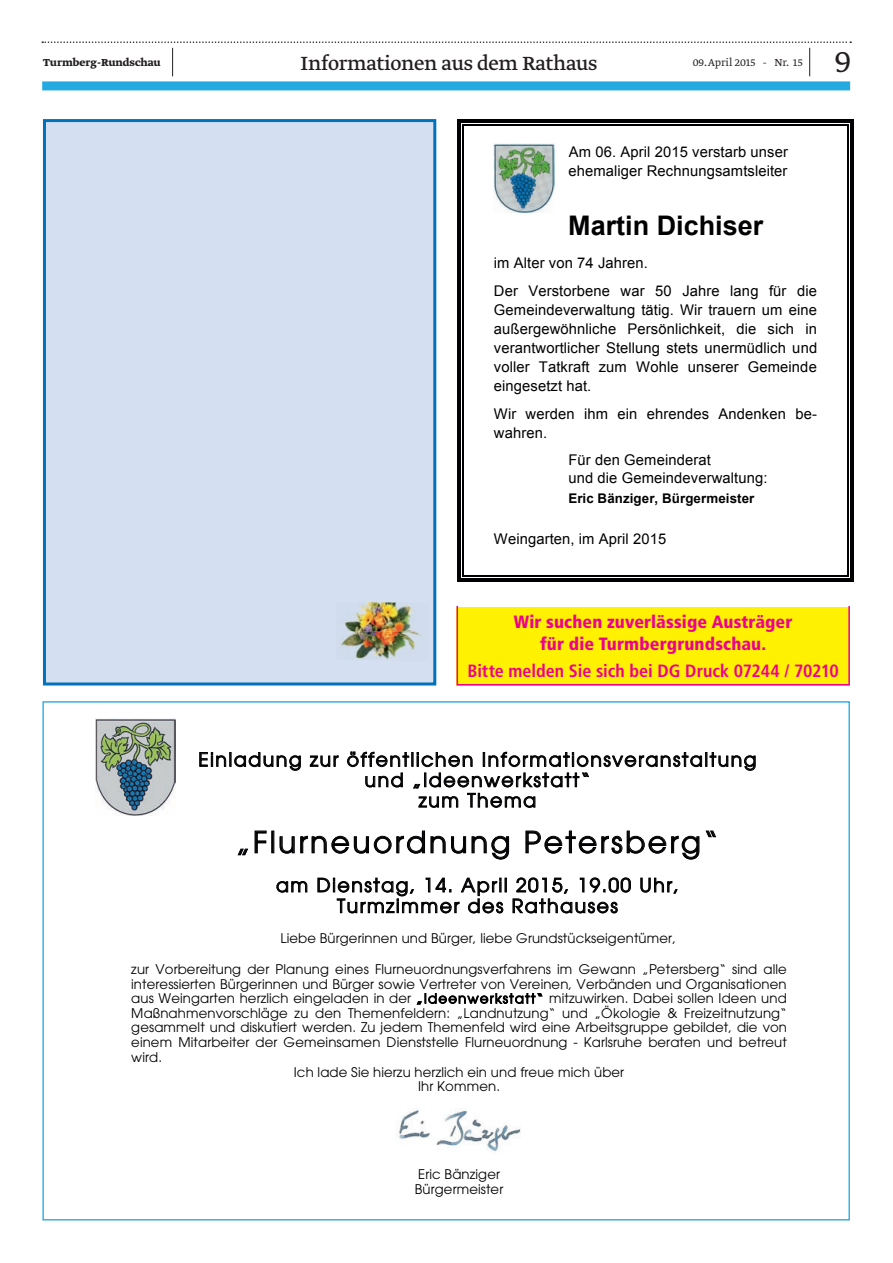
<style>
.page{position:relative;width:893px;height:1263px;background:#fff}
.page>*{position:absolute;margin:0;border:0;box-sizing:border-box;transform-origin:0 0}
.t1{font:300 36px "Greta Text Std";color:#231f20}
.t2{font:29.4px "Avant Garde";letter-spacing:.09em;color:#000002}
.t3{font:700 27px "Arial";color:#000002}
.t4{font:22.5px "Greta Text Std";letter-spacing:-.015em;color:#231f20}
.t5{font:18.75px/20.4px "Avant Garde";letter-spacing:.085em;color:#000002;text-align:center}
.t6{font:900 condensed 17.7px/22.2px "Frutiger";letter-spacing:.005em;color:#ed028c;text-align:center}
.t7{font:700 condensed 17.7px "Frutiger";letter-spacing:-.005em;color:#ed028c}
.t8{font:14.7px/19px "Arial";letter-spacing:.01em;color:#000002}
.t9{font:700 13.35px "Arial";letter-spacing:.01em;color:#000002}
.t10{font:13.2px/14.5px "Avant Garde";letter-spacing:.01em;color:#000002}
.t11{font:700 12px "Greta Text Std";color:#231f20}
.t12{font:300 12px "Greta Text Std";color:#231f20}
</style>
<div class="page">
<svg style="left:42px;top:41px;width:809px;height:35px"></svg>
<div style="left:42px;top:81px;width:808px;height:9px;background:#24aae1"></div>
<div style="left:44px;top:121px;width:391px;height:563px;background:#d4e0f1"></div>
<div style="left:43px;top:119px;width:393px;height:566px;border:3px solid #0072bc"></div>
<img style="left:340px;top:602px;width:82px;height:59px">
<div style="left:457px;top:607px;width:393px;height:78px;background:#fff101"></div>
<img style="left:493px;top:144px;width:61px;height:69px">
<svg style="left:457px;top:119px;width:7px;height:7px"></svg>
<hr style="left:464px;top:119px;width:383px;height:4px;background:#000002">
<hr style="left:464px;top:124px;width:383px;height:2px;background:#000002">
<svg style="left:847px;top:119px;width:6px;height:7px"></svg>
<hr style="left:457px;top:126px;width:4px;height:449px;background:#000002">
<hr style="left:462px;top:126px;width:2px;height:449px;background:#000002">
<svg style="left:850px;top:126px;width:3px;height:449px"></svg>
<hr style="left:847px;top:126px;width:1px;height:449px;background:#000002">
<svg style="left:457px;top:575px;width:7px;height:7px"></svg>
<div style="left:464px;top:577px;width:383px;height:5px;background:#000002"></div>
<hr style="left:464px;top:575px;width:383px;height:1px;background:#000002">
<svg style="left:847px;top:575px;width:6px;height:7px"></svg>
<svg style="left:199px;top:752px;width:102px;height:19px"></svg>
<svg style="left:310px;top:755px;width:29px;height:12px"></svg>
<svg style="left:347px;top:751px;width:409px;height:57px"></svg>
<svg style="left:237px;top:830px;width:30px;height:26px"></svg>
<svg style="left:279px;top:830px;width:230px;height:30px"></svg>
<svg style="left:525px;top:830px;width:191px;height:30px"></svg>
<svg style="left:276px;top:881px;width:31px;height:12px"></svg>
<svg style="left:640px;top:878px;width:38px;height:16px"></svg>
<svg style="left:317px;top:878px;width:190px;height:35px"></svg>
<svg style="left:513px;top:877px;width:118px;height:36px"></svg>
<svg style="left:417px;top:993px;width:125px;height:12px"></svg>
<img style="left:398px;top:1110px;width:123px;height:42px">
<img style="left:95px;top:718px;width:80px;height:98px">
<p class="t11" style="left:43px;top:56px;width:119px">Turmberg-Rundschau</p>
<h3 class="t4" style="left:300px;top:50px;width:299px">Informationen aus dem Rathaus</h3>
<p class="t12" style="left:693px;top:56px;width:111px">09. April 2015 - Nr. 15</p>
<h1 class="t1" style="left:834px;top:41px;width:18px">9</h1>
<p class="t8" style="left:568px;top:143px;width:221px">Am 06. April 2015 verstarb unser ehemaliger Rechnungsamtsleiter</p>
<h3 class="t3" style="left:568px;top:207px;width:197px">Martin Dichiser</h3>
<p class="t8" style="left:494px;top:249px;width:325px;line-height:28px">im Alter von 74 Jahren.<br>Der Verstorbene war 50 Jahre lang für die</p>
<p class="t8" style="left:494px;top:300px;width:325px;text-align:justify">Gemeindeverwaltung tätig. Wir trauern um eine außergewöhnliche Persönlichkeit, die sich in verantwortlicher Stellung stets unermüdlich und voller Tatkraft zum Wohle unserer Gemeinde eingesetzt hat.</p>
<p class="t8" style="left:494px;top:404px;width:325px">Wir werden ihm ein ehrendes Andenken be&shy;wahren.</p>
<p class="t8" style="left:568px;top:452px;width:201px;line-height:17.2px">Für den Gemeinderat<br>und die Gemeindeverwaltung:</p>
<p class="t9" style="left:568px;top:490px;width:188px">Eric Bänziger, Bürgermeister</p>
<p class="t8" style="left:494px;top:529px;width:174px">Weingarten, im April 2015</p>
<h3 class="t6" style="left:514px;top:611px;width:280px">Wir suchen zuverlässige Austräger für die Turmbergrundschau.</h3>
<h3 class="t7" style="left:467px;top:660px;width:373px">Bitte melden Sie sich bei DG Druck 07244 / 70210</h3>
<h3 class="t5" style="left:198px;top:749px;width:560px">Einladung zur öffentlichen Informationsveranstaltung und „Ideenwerkstatt“<br>zum Thema</h3>
<h2 class="t2" style="left:236px;top:824px;width:484px">„Flurneuordnung Petersberg“</h2>
<h3 class="t5" style="left:276px;top:875px;width:404px">am Dienstag, 14. April 2015, 19.00 Uhr,<br>Turmzimmer des Rathauses</h3>
<p class="t10" style="left:280px;top:931px;width:397px">Liebe Bürgerinnen und Bürger, liebe Grundstückseigentümer,</p>
<p class="t10" style="left:131px;top:962px;width:657px">zur Vorbereitung der Planung eines Flurneuordnungsverfahrens im Gewann „Petersberg“ sind alle</p>
<p class="t10" style="left:131px;top:976px;width:657px">interessierten Bürgerinnen und Bürger sowie Vertreter von Vereinen, Verbänden und Organisationen</p>
<p class="t10" style="left:131px;top:991px;width:657px">aus Weingarten herzlich eingeladen in der „Ideenwerkstatt“ mitzuwirken. Dabei sollen Ideen und</p>
<p class="t10" style="left:131px;top:1006px;width:657px">Maßnahmenvorschläge zu den Themenfeldern: „Landnutzung“ und „Ökologie &amp; Freizeitnutzung“</p>
<p class="t10" style="left:131px;top:1020px;width:657px">gesammelt und diskutiert werden. Zu jedem Themenfeld wird eine Arbeitsgruppe gebildet, die von</p>
<p class="t10" style="left:131px;top:1035px;width:657px">einem Mitarbeiter der Gemeinsamen Dienststelle Flurneuordnung - Karlsruhe beraten und betreut</p>
<p class="t10" style="left:131px;top:1050px;width:32px">wird.</p>
<p class="t10" style="left:294px;top:1064px;width:332px">Ich lade Sie hierzu herzlich ein und freue mich über</p>
<p class="t10" style="left:418px;top:1079px;width:83px">Ihr Kommen.</p>
<p class="t10" style="left:415px;top:1167px;width:90px">Eric Bänziger<br>Bürgermeister</p>
</div>
